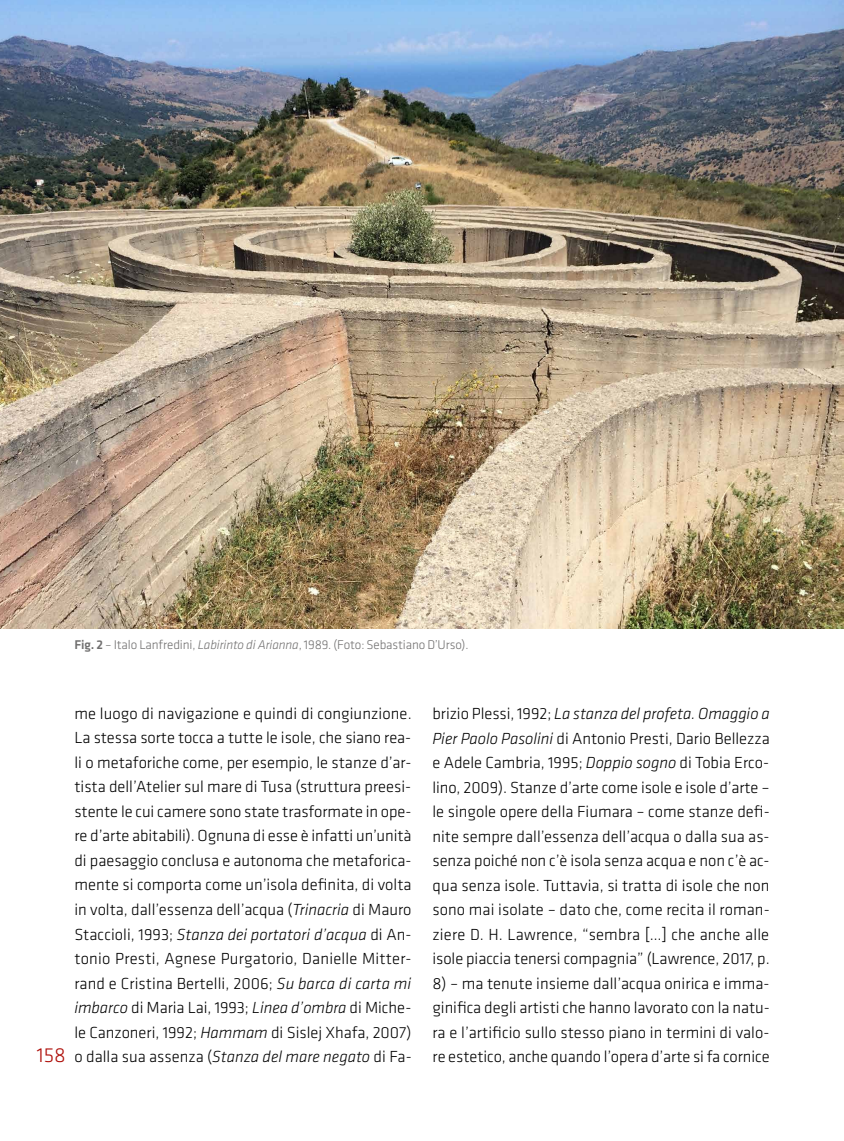
<style>
.page{position:relative;width:844px;height:1141px;background:#fff}
.page>*{position:absolute;margin:0;border:0;box-sizing:border-box;transform-origin:0 0}
.t1{font:300 21px "Klavika";color:#ae0f0a}
.t2{font:300 16.62px/24.5px "Klavika";letter-spacing:-.005em;color:#000;text-align:justify}
.t3{font:300 13.12px "Klavika";letter-spacing:-.01em;color:#706f6f}
.s1{font-weight:500}
.s2{font-style:italic}
</style>
<div class="page">
<img style="left:0;top:0;width:843px;height:629px">
<p class="t3" style="left:74px;top:637px;width:395px"><span class="s1">Fig. 2</span> – Italo Lanfredini, <span class="s2">Labirinto di Arianna</span>, 1989. (Foto: Sebastiano D’Urso).</p>
<p class="t1" style="left:37px;top:1044px;width:30px">158</p>
<p class="t2" style="left:74px;top:701px;width:338px">me luogo di navigazione e quindi di congiunzione.<br>La stessa sorte tocca a tutte le isole, che siano rea&shy;li o metaforiche come, per esempio, le stanze d’ar&shy;tista dell’Atelier sul mare di Tusa (struttura preesi&shy;stente le cui camere sono state trasformate in ope&shy;re d’arte abitabili). Ognuna di esse è infatti un’unità di paesaggio conclusa e autonoma che metaforica&shy;mente si comporta come un’isola definita, di volta in volta, dall’essenza dell’acqua (<span class="s2">Trinacria</span> di Mauro Staccioli, 1993; <span class="s2">Stanza dei portatori d’acqua</span> di An&shy;tonio Presti, Agnese Purgatorio, Danielle Mitter&shy;rand e Cristina Bertelli, 2006; <span class="s2">Su barca di carta mi imbarco</span> di Maria Lai, 1993; <span class="s2">Linea d’ombra</span> di Miche&shy;le Canzoneri, 1992; <span class="s2">Hammam</span> di Sislej Xhafa, 2007) o dalla sua assenza (<span class="s2">Stanza del mare negato</span> di Fa-</p>
<p class="t2" style="left:432px;top:702px;width:338px">brizio Plessi, 1992; <span class="s2">La stanza del profeta. Omaggio a Pier Paolo Pasolini</span> di Antonio Presti, Dario Bellezza e Adele Cambria, 1995; <span class="s2">Doppio sogno</span> di Tobia Erco&shy;lino, 2009). Stanze d’arte come isole e isole d’arte – le singole opere della Fiumara – come stanze defi&shy;nite sempre dall’essenza dell’acqua o dalla sua as&shy;senza poiché non c’è isola senza acqua e non c’è ac&shy;qua senza isole. Tuttavia, si tratta di isole che non sono mai isolate – dato che, come recita il roman&shy;ziere D. H. Lawrence, “sembra […] che anche alle isole piaccia tenersi compagnia” (Lawrence, 2017, p.</p>
<p class="t2" style="left:432px;top:971px;width:338px">8) – ma tenute insieme dall’acqua onirica e imma&shy;ginifica degli artisti che hanno lavorato con la natu&shy;ra e l’artificio sullo stesso piano in termini di valo&shy;re estetico, anche quando l’opera d’arte si fa cornice</p>
</div>
